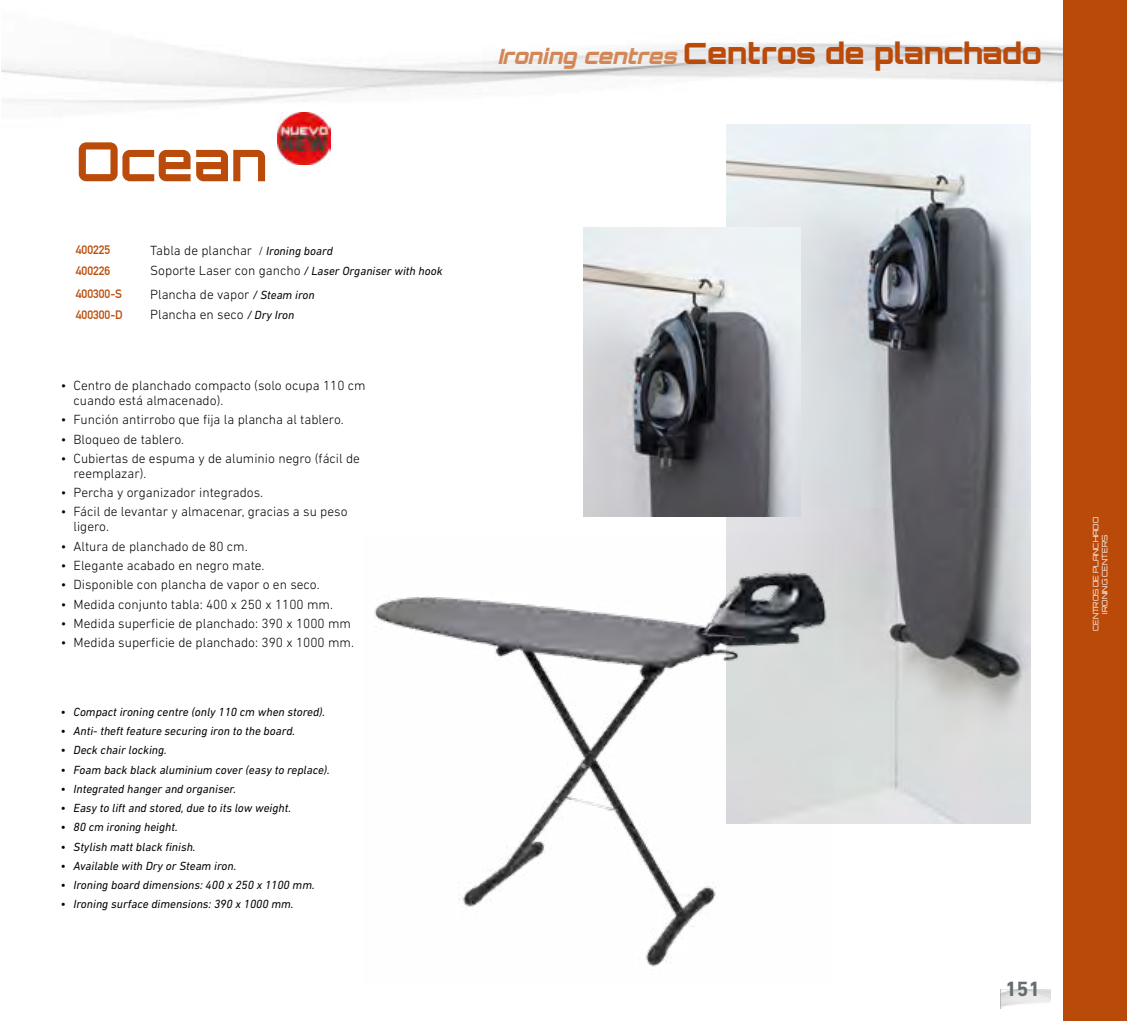
<style>
.page{position:relative;width:1127px;height:1021px;background:#fff}
.page>*{position:absolute;margin:0;border:0;box-sizing:border-box;transform-origin:0 0}
.t1{font:700 54px "Orbitron";letter-spacing:-.015em;color:#bb4b0a}
.t2{font:900 29.25px "Orbitron";color:#ba4a0a}
.t3{font:700 21px "DIN Next LT Pro";color:#656d70}
.t4{font:300 13.5px/15px "DIN Next LT Pro";color:#000}
.t5{font:italic 12px "DIN Next LT Pro";color:#000}
.t6{font:700 12px/20.7px "DIN Alternate";color:#bb4b0a}
.t7{font:300 7.5px/9px "Orbitron";color:#fff;text-align:center}
.s1{font-size:12px}
.s2{font-weight:400;font-style:italic;font-size:12px}
.s3{font-weight:300;font-style:normal;font-size:13.5px}
.s4{font-style:italic;font-size:21px;color:#d48756}
</style>
<div class="page">
<img style="left:1001px;top:989px;width:49px;height:19px">
<img style="left:727px;top:124px;width:304px;height:699px">
<img style="left:583px;top:227px;width:217px;height:290px">
<img style="left:374px;top:534px;width:459px;height:433px">
<div style="left:1063px;top:0;width:64px;height:1020px;background:#ba4a0a"></div>
<img style="left:278px;top:112px;width:52px;height:53px">
<h1 class="t1" style="left:76px;top:129px;width:194px">Ocean</h1>
<p class="t6" style="left:76px;top:238px;width:36px">400225<br>400226</p>
<p class="t6" style="left:76px;top:282px;width:49px">400300-S<br>400300-D</p>
<p class="t4" style="left:150px;top:242px;width:184px">Tabla de planchar <span class="s1">/</span> <span class="s2">Ironing board</span></p>
<p class="t5" style="left:150px;top:264px;width:294px"><span class="s3">Soporte Laser con gancho</span> / Laser Organiser with hook</p>
<p class="t4" style="left:150px;top:283px;width:166px;line-height:21px">Plancha de vapor <span class="s2">/ Steam iron<br></span>Plancha en seco <span class="s2">/ Dry Iron</span></p>
<p class="t4" style="left:74px;top:378px;width:294px;text-indent:-13px">• Centro de planchado compacto (solo ocupa 110 cm cuando está almacenado).</p>
<p class="t4" style="left:61px;top:412px;width:285px">• Función antirrobo que fija la plancha al tablero.</p>
<p class="t4" style="left:61px;top:431px;width:125px">• Bloqueo de tablero.</p>
<p class="t4" style="left:74px;top:450px;width:288px;text-indent:-13px">• Cubiertas de espuma y de aluminio negro (fácil de reemplazar).</p>
<p class="t4" style="left:61px;top:485px;width:204px">• Percha y organizador integrados.</p>
<p class="t4" style="left:74px;top:504px;width:275px;text-indent:-13px">• Fácil de levantar y almacenar, gracias a su peso ligero.</p>
<p class="t4" style="left:61px;top:538px;width:188px">• Altura de planchado de 80 cm.</p>
<p class="t4" style="left:61px;top:557px;width:205px">• Elegante acabado en negro mate.</p>
<p class="t4" style="left:61px;top:577px;width:260px">• Disponible con plancha de vapor o en seco.</p>
<p class="t4" style="left:61px;top:596px;width:274px">• Medida conjunto tabla: 400 x 250 x 1100 mm.</p>
<p class="t4" style="left:61px;top:615px;width:292px">• Medida superficie de planchado: 390 x 1000 mm</p>
<p class="t4" style="left:61px;top:634px;width:295px">• Medida superficie de planchado: 390 x 1000 mm.</p>
<p class="t5" style="left:61px;top:705px;width:266px">• Compact ironing centre (only 110 cm when stored).</p>
<p class="t5" style="left:61px;top:724px;width:236px">• Anti- theft feature securing iron to the board.</p>
<p class="t5" style="left:61px;top:743px;width:108px">• Deck chair locking.</p>
<p class="t5" style="left:61px;top:762px;width:271px">• Foam back black aluminium cover (easy to replace).</p>
<p class="t5" style="left:61px;top:782px;width:177px">• Integrated hanger and organiser.</p>
<p class="t5" style="left:61px;top:801px;width:232px">• Easy to lift and stored, due to its low weight.</p>
<p class="t5" style="left:61px;top:820px;width:119px">• 80 cm ironing height.</p>
<p class="t5" style="left:61px;top:839px;width:136px">• Stylish matt black finish.</p>
<p class="t5" style="left:61px;top:859px;width:177px">• Available with Dry or Steam iron.</p>
<p class="t5" style="left:61px;top:878px;width:256px">• Ironing board dimensions: 400 x 250 x 1100 mm.</p>
<p class="t5" style="left:61px;top:897px;width:234px">• Ironing surface dimensions: 390 x 1000 mm.</p>
<h2 class="t2" style="left:497px;top:35px;width:546px"><span class="s4">Ironing centres</span>Centros de planchado</h2>
<p class="t7" style="left:1091px;top:631px;width:116px;rotate:-90deg">CENTROS DE PLANCHADO<br>IRONING CENTERS</p>
<h3 class="t3" style="left:1005px;top:976px;width:37px">151</h3>
</div>
